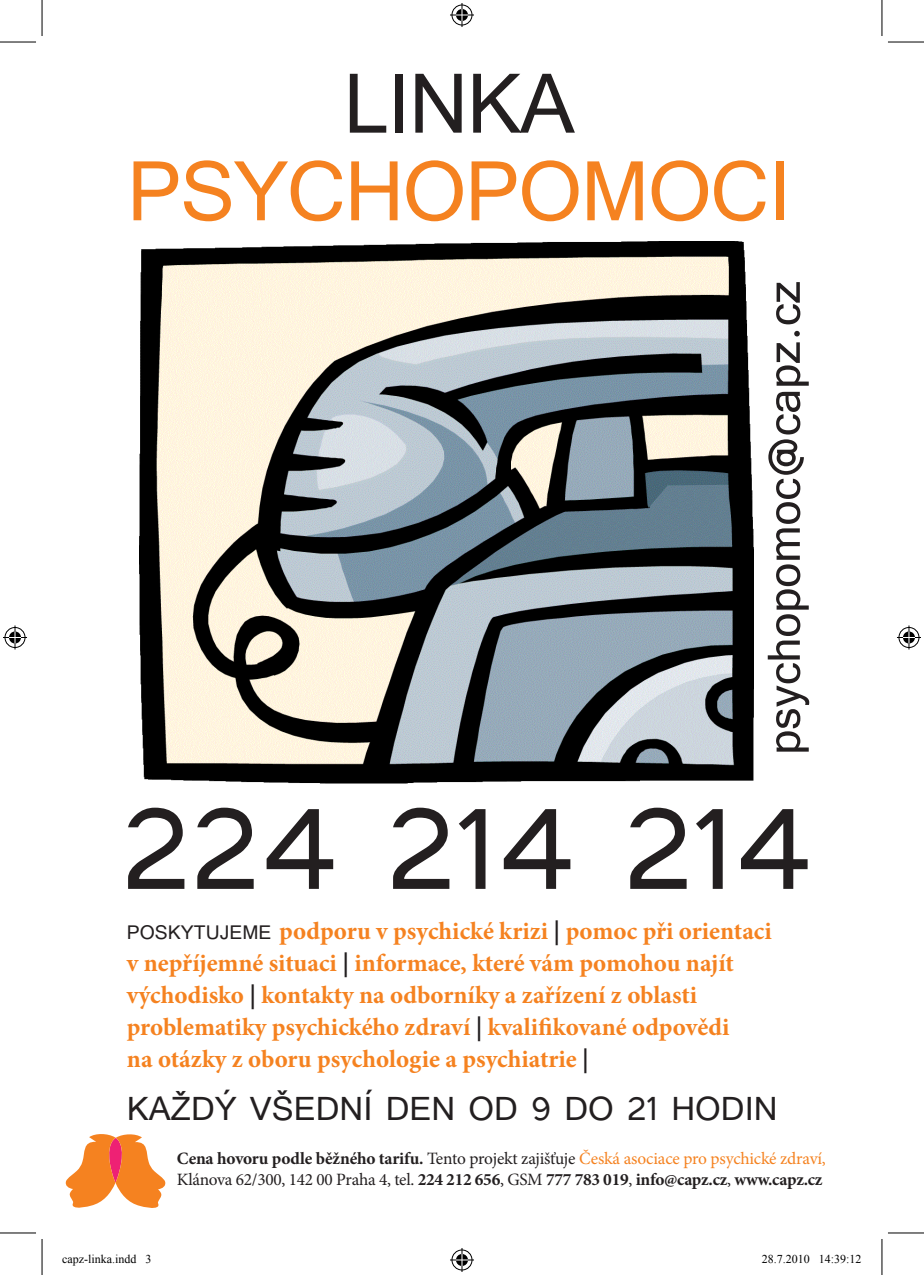
<style>
.page{position:relative;width:924px;height:1275px;background:#fff}
.page>*{position:absolute;margin:0;border:0;box-sizing:border-box;transform-origin:0 0}
.t1{font:150px "Tunga";color:#231f20}
.t2{font:105.4px "Tunga";letter-spacing:-.015em;color:#f58220}
.t3{font:105.4px "Tunga";letter-spacing:-.015em;color:#231f20}
.t4{font:57.4px "Tunga";color:#231f20}
.t5{font:42.2px "Tunga";color:#231f20}
.t6{font:700 24.8px/31.8px "Minion Pro";color:#f58220}
.t7{font:24.8px "Tunga";color:#231f20}
.t8{font:700 17.4px/21px "Minion Pro";letter-spacing:-.015em;color:#231f20}
.t9{font:12px "Times New Roman";color:#000}
.s1{color:#231f20}
.s2{font-weight:400}
.s3{font-weight:400;color:#f58220}
</style>
<div class="page">
<img style="left:140px;top:242px;width:613px;height:541px">
<svg style="left:65px;top:1134px;width:101px;height:74px"></svg>
<hr style="left:0;top:42px;width:36px;height:1px;background:#000">
<hr style="left:887px;top:42px;width:36px;height:1px;background:#000">
<hr style="left:0;top:1232px;width:36px;height:1px;background:#000">
<hr style="left:887px;top:1232px;width:36px;height:1px;background:#000">
<hr style="left:42px;top:0;width:1px;height:36px;background:#000">
<hr style="left:42px;top:1239px;width:1px;height:36px;background:#000">
<hr style="left:881px;top:0;width:1px;height:36px;background:#000">
<hr style="left:881px;top:1239px;width:1px;height:36px;background:#000">
<svg style="left:450px;top:3px;width:24px;height:24px"></svg>
<svg style="left:450px;top:1248px;width:24px;height:24px"></svg>
<svg style="left:3px;top:625px;width:24px;height:24px"></svg>
<svg style="left:897px;top:625px;width:23px;height:24px"></svg>
<h2 class="t3" style="left:343px;top:35px;width:233px">LINKA</h2>
<h2 class="t2" style="left:127px;top:122px;width:665px">PSYCHOPOMOCI</h2>
<h3 class="t4" style="left:746px;top:754px;width:475px;rotate:-90deg">psychopomoc@capz.cz</h3>
<h1 class="t1" style="left:122px;top:749px;width:693px">224 214 214</h1>
<p class="t7" style="left:127px;top:916px;width:15px">posky</p>
<p class="t7" style="left:194px;top:916px;width:50px">tujeme</p>
<p class="t6" style="left:127px;top:915px;width:646px;text-indent:152px">podporu v psychické krizi <span class="s1">|</span> pomoc při orientaci v nepříjemné situaci <span class="s1">|</span> informace, které vám pomohou najít východisko <span class="s1">|</span> kontakty na odborníky a zařízení z oblasti problematiky psychického zdraví <span class="s1">|</span> kvalifikované odpovědi<br>na otázky z oboru psychologie a psychiatrie <span class="s1">|</span></p>
<h3 class="t5" style="left:127px;top:1080px;width:652px">KAŽDÝ VŠEDNÍ DEN OD 9 DO 21 HODIN</h3>
<p class="t8" style="left:177px;top:1147px;width:650px">Cena hovoru podle běžného tarifu. <span class="s2">Tento projekt zajišťuje</span> <span class="s3">Česká asociace pro psychické zdraví,<br></span><span class="s2">Klánova 62/300, 142 00 Praha 4, tel.</span> 224 212 656<span class="s2">, GSM</span> 777 783 019<span class="s2">,</span> info@capz.cz<span class="s2">,</span> www.capz.cz</p>
<p class="t9" style="left:62px;top:1250px;width:91px">capz-linka.indd 3</p>
<p class="t9" style="left:761px;top:1250px;width:101px">28.7.2010 14:39:12</p>
</div>
